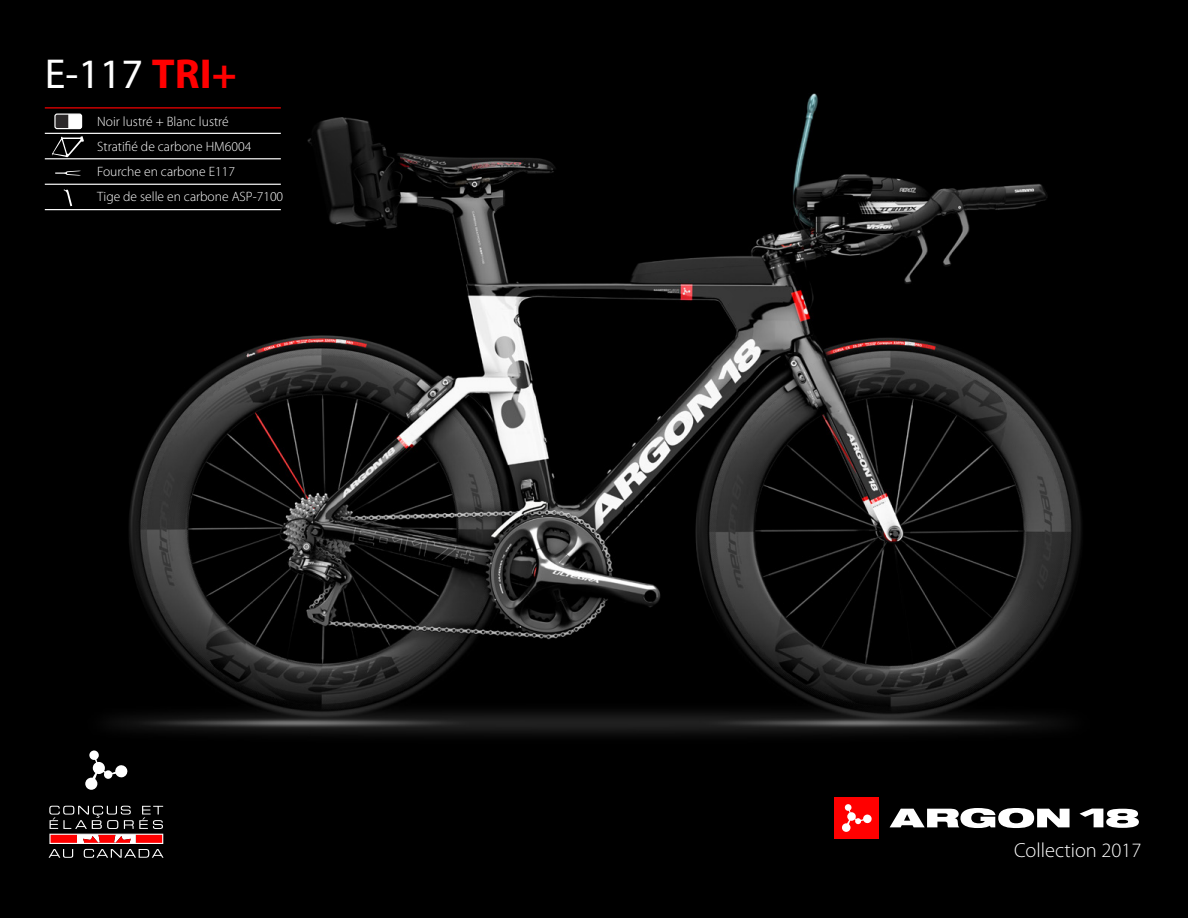
<style>
.page{position:relative;width:1188px;height:918px;background:#000}
.page>*{position:absolute;margin:0;border:0;box-sizing:border-box;transform-origin:0 0}
.t1{font:42px "Myriad Pro";color:#fff}
.t2{font:300 20.4px "Myriad Pro";color:#fff}
.t3{font:300 13.5px/24.9px "Myriad Pro";color:#fff}
.s1{font-weight:700;color:#f00}
</style>
<div class="page">
<img style="left:88px;top:93px;width:994px;height:642px">
<svg style="left:64px;top:189px;width:8px;height:17px"></svg>
<svg style="left:52px;top:136px;width:32px;height:21px"></svg>
<svg style="left:55px;top:171px;width:26px;height:5px"></svg>
<hr style="left:45px;top:107px;width:236px;height:1px;background:#f00">
<hr style="left:45px;top:133px;width:236px;height:1px;background:#fff">
<hr style="left:45px;top:158px;width:236px;height:1px;background:#fff">
<hr style="left:45px;top:184px;width:236px;height:1px;background:#fff">
<hr style="left:45px;top:209px;width:236px;height:1px;background:#fff">
<svg style="left:890px;top:808px;width:180px;height:20px"></svg>
<svg style="left:1080px;top:809px;width:59px;height:19px"></svg>
<div style="left:834px;top:797px;width:45px;height:42px;background:#f00"></div>
<svg style="left:842px;top:804px;width:30px;height:28px"></svg>
<div style="left:55px;top:114px;width:27px;height:15px;background:#2c292a;border-radius:2px"></div>
<svg style="left:68px;top:114px;width:14px;height:15px"></svg>
<div style="left:54px;top:114px;width:28px;height:15px;border:1px solid #fff;border-radius:2px"></div>
<svg style="left:85px;top:750px;width:43px;height:40px"></svg>
<svg style="left:49px;top:806px;width:115px;height:52px"></svg>
<h1 class="t1" style="left:45px;top:48px;width:194px">E-117 <span class="s1">TRI+</span></h1>
<p class="t3" style="left:97px;top:110px;width:188px">Noir lustré + Blanc lustré<br>Stratifié de carbone HM6004<br>Fourche en carbone E117<br>Tige de selle en carbone ASP-7100</p>
<h2 class="t2" style="left:1014px;top:839px;width:129px">Collection 2017</h2>
</div>
